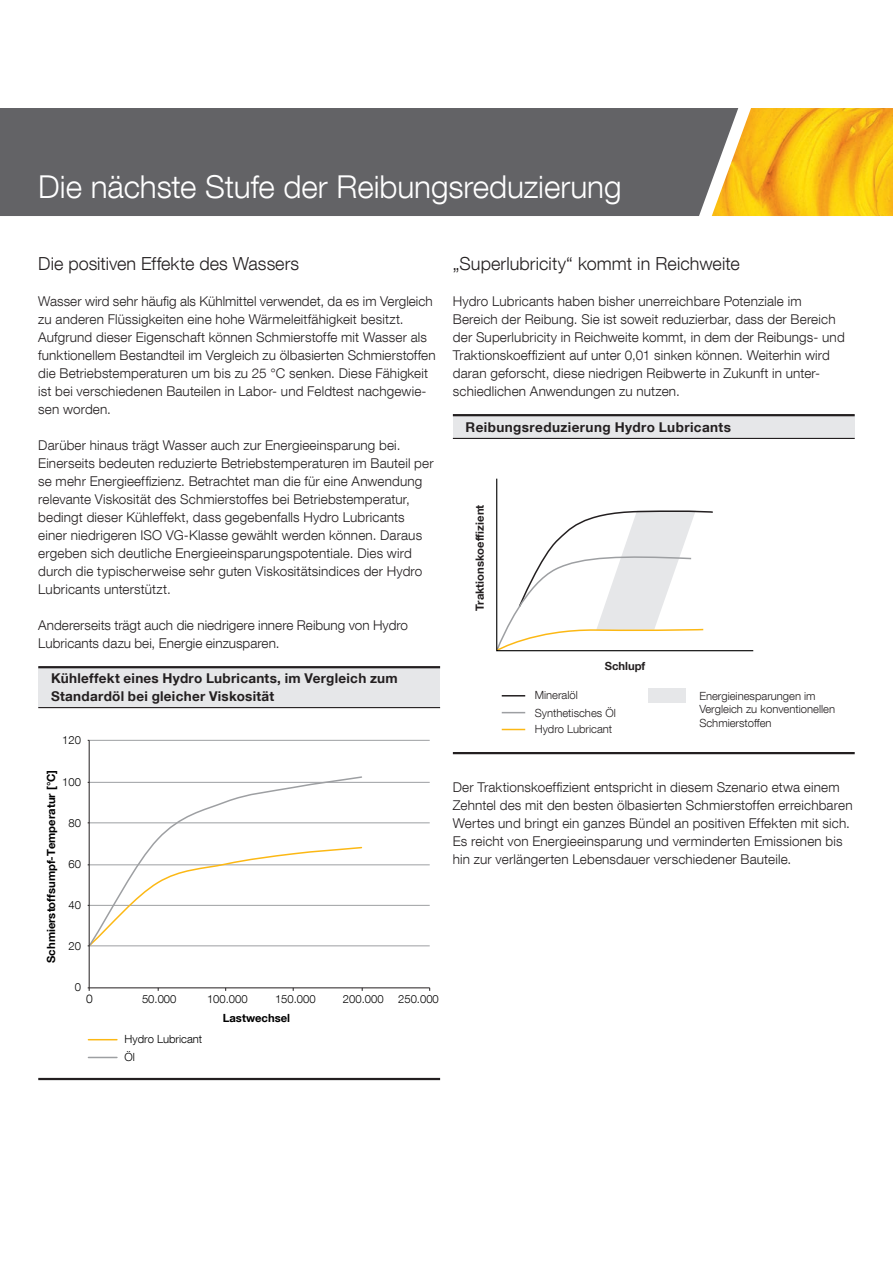
<style>
.page{position:relative;width:893px;height:1263px;background:#fff}
.page>*{position:absolute;margin:0;border:0;box-sizing:border-box;transform-origin:0 0}
.TITEL_headline{font:300 31.5px "Helvetica Neue LT Com";letter-spacing:-.005em;color:#fff}
.TAB_copy_listing{font:300 18px "Helvetica Neue LT Com";letter-spacing:.005em;color:#231f20}
.TITEL_subline{font:300 18px "Helvetica Neue LT Com";color:#231f20}
.TAB_copy_listing-2{font:300 13.5px/18px "Helvetica Neue LT Com";letter-spacing:.01em;color:#231f20}
.GFX_title{font:700 13.5px/18px "Helvetica Neue LT Com";letter-spacing:.02em;color:#231f20}
.TAB_copy_listing-3{font:700 13.5px "Helvetica Neue LT Com";letter-spacing:.03em;color:#231f20}
.t1{font:300 12px "Helvetica Neue LT Com";color:#000001}
.t2{font:300 11.25px/13.5px "Helvetica Neue LT Com";color:#231f20}
.t3{font:300 11.25px/18px "Helvetica Neue LT Com";color:#000001}
.t4{font:700 11.25px "Helvetica Neue LT Com";color:#000001}
.t5{font:700 11.25px "Helvetica Neue LT Com";color:#231f20}
</style>
<div class="page">
<div style="left:0;top:108px;width:712px;height:108px;background:#636366"></div>
<img style="left:712px;top:108px;width:181px;height:108px">
<svg style="left:496px;top:478px;width:258px;height:174px"></svg>
<div style="left:649px;top:688px;width:37px;height:15px;background:#e6e7e9"></div>
<svg style="left:502px;top:695px;width:23px;height:1px"></svg>
<svg style="left:502px;top:712px;width:23px;height:1px"></svg>
<svg style="left:502px;top:729px;width:23px;height:1px"></svg>
<div style="left:38px;top:667px;width:402px;height:41px;background:#e6e7e9"></div>
<hr style="left:38px;top:666px;width:402px;height:2px;background:#231f20">
<hr style="left:38px;top:707px;width:402px;height:1px;background:#231f20">
<hr style="left:38px;top:1078px;width:402px;height:2px;background:#231f20">
<div style="left:453px;top:415px;width:402px;height:23px;background:#e6e7e9"></div>
<hr style="left:453px;top:414px;width:402px;height:2px;background:#231f20">
<hr style="left:453px;top:438px;width:402px;height:1px;background:#231f20">
<hr style="left:453px;top:752px;width:402px;height:2px;background:#231f20">
<hr style="left:89px;top:945px;width:341px;height:1px;background:#9d9fa2">
<hr style="left:89px;top:905px;width:341px;height:1px;background:#9d9fa2">
<hr style="left:89px;top:864px;width:341px;height:1px;background:#9d9fa2">
<hr style="left:89px;top:822px;width:341px;height:1px;background:#9d9fa2">
<hr style="left:89px;top:782px;width:341px;height:1px;background:#9d9fa2">
<hr style="left:89px;top:740px;width:341px;height:1px;background:#9d9fa2">
<hr style="left:89px;top:987px;width:341px;height:1px;background:#231f20">
<svg style="left:88px;top:775px;width:275px;height:172px"></svg>
<svg style="left:88px;top:1039px;width:29px;height:1px"></svg>
<svg style="left:88px;top:1057px;width:29px;height:1px"></svg>
<hr style="left:89px;top:740px;width:1px;height:248px;background:#231f20">
<p class="TITEL_headline" style="left:38px;top:168px;width:585px">Die nächste Stufe der Reibungsreduzierung</p>
<p class="TITEL_subline" style="left:38px;top:253px;width:262px">Die positiven Effekte des Wassers</p>
<p class="TAB_copy_listing-2" style="left:38px;top:292px;width:399px">Wasser wird sehr häufig als Kühlmittel verwendet, da es im Vergleich zu anderen Flüssigkeiten eine hohe Wärmeleitfähigkeit besitzt.<br>Aufgrund dieser Eigenschaft können Schmierstoffe mit Wasser als funktionellem Bestandteil im Vergleich zu ölbasierten Schmierstoffen die Betriebstemperaturen um bis zu 25 °C senken. Diese Fähigkeit ist bei verschiedenen Bauteilen in Labor- und Feldtest nachgewie&shy;sen worden.</p>
<p class="TAB_copy_listing-2" style="left:38px;top:436px;width:397px">Darüber hinaus trägt Wasser auch zur Energieeinsparung bei.<br>Einerseits bedeuten reduzierte Betriebstemperaturen im Bauteil per se mehr Energieeffizienz. Betrachtet man die für eine Anwendung relevante Viskosität des Schmierstoffes bei Betriebstemperatur, bedingt dieser Kühleffekt, dass gegebenfalls Hydro Lubricants einer niedrigeren ISO VG-Klasse gewählt werden können. Daraus ergeben sich deutliche Energieeinsparungspotentiale. Dies wird durch die typischerweise sehr guten Viskositätsindices der Hydro Lubricants unterstützt.</p>
<p class="TAB_copy_listing-2" style="left:38px;top:616px;width:371px">Andererseits trägt auch die niedrigere innere Reibung von Hydro<br>Lubricants dazu bei, Energie einzusparen.</p>
<p class="GFX_title" style="left:51px;top:669px;width:348px">Kühleffekt eines Hydro Lubricants, im Vergleich zum<br>Standardöl bei gleicher Viskosität</p>
<p class="t3" style="left:62px;top:730px;width:20px">120</p>
<p class="t4" style="left:44px;top:963px;width:194px;rotate:-90deg">Schmierstoffsumpf-Temperatur [°C]</p>
<p class="t3" style="left:62px;top:773px;width:20px">100</p>
<p class="t3" style="left:69px;top:813px;width:14px">80</p>
<p class="t3" style="left:69px;top:855px;width:14px">60</p>
<p class="t3" style="left:69px;top:896px;width:14px">40</p>
<p class="t3" style="left:69px;top:937px;width:14px">20</p>
<p class="t3" style="left:75px;top:978px;width:8px">0</p>
<p class="t1" style="left:86px;top:992px;width:8px">0</p>
<p class="t3" style="left:142px;top:990px;width:36px">50.000</p>
<p class="t3" style="left:207px;top:990px;width:42px">100.000</p>
<p class="t3" style="left:275px;top:990px;width:42px">150.000</p>
<p class="t3" style="left:343px;top:990px;width:42px">200.000</p>
<p class="t3" style="left:398px;top:990px;width:42px">250.000</p>
<p class="t3" style="left:125px;top:1030px;width:79px">Hydro Lubricant<br>Öl</p>
<p class="t4" style="left:223px;top:1011px;width:69px">Lastwechsel</p>
<p class="TAB_copy_listing" style="left:453px;top:253px;width:288px">„Superlubricity“ kommt in Reichweite</p>
<p class="TAB_copy_listing-2" style="left:453px;top:292px;width:393px">Hydro Lubricants haben bisher unerreichbare Potenziale im Bereich der Reibung. Sie ist soweit reduzierbar, dass der Bereich der Superlubricity in Reichweite kommt, in dem der Reibungs- und Traktionskoeffizient auf unter 0,01 sinken können. Weiterhin wird daran geforscht, diese niedrigen Reibwerte in Zukunft in unter&shy;schiedlichen Anwendungen zu nutzen.</p>
<p class="TAB_copy_listing-3" style="left:466px;top:419px;width:267px">Reibungsreduzierung Hydro Lubricants</p>
<p class="t5" style="left:473px;top:611px;width:107px;rotate:-90deg">Traktionskoeffizient</p>
<p class="t5" style="left:605px;top:659px;width:42px">Schlupf</p>
<p class="t2" style="left:535px;top:687px;width:83px;line-height:16.8px">Mineralöl<br>Synthetisches Öl<br>Hydro Lubricant</p>
<p class="t2" style="left:699px;top:689px;width:137px">Energieinesparungen im<br>Vergleich zu konventionellen<br>Schmierstoffen</p>
<p class="TAB_copy_listing-2" style="left:453px;top:778px;width:401px">Der Traktionskoeffizient entspricht in diesem Szenario etwa einem Zehntel des mit den besten ölbasierten Schmierstoffen erreichbaren Wertes und bringt ein ganzes Bündel an positiven Effekten mit sich.<br>Es reicht von Energieeinsparung und verminderten Emissionen bis hin zur verlängerten Lebensdauer verschiedener Bauteile.</p>
</div>
